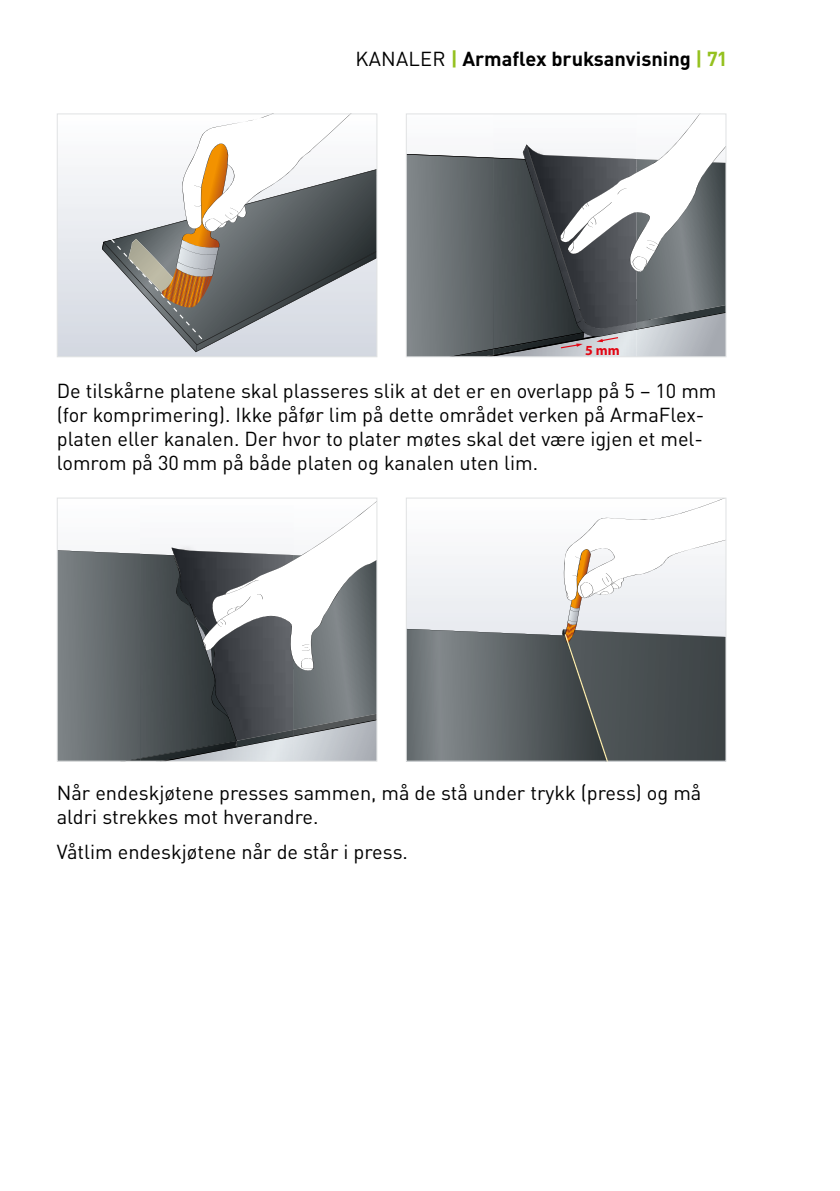
<style>
.page{position:relative;width:840px;height:1191px;background:#fff}
.page>*{position:absolute;margin:0;border:0;box-sizing:border-box;transform-origin:0 0}
.t1{font:20px/24px "DIN Pro";color:#000}
.t2{font:700 20px "DIN Pro";color:#000}
.t3{font:700 14px "Myriad";color:#e30613}
.s1{font-weight:400}
.s2{color:#95c11f}
</style>
<div class="page">
<svg style="left:59px;top:167px;width:316px;height:188px;fill:#e2e5ec"></svg>
<svg style="left:102px;top:115px;width:273px;height:237px"></svg>
<div style="left:57px;top:113px;width:320px;height:244px;border:1px solid #e0e2e3"></div>
<svg style="left:407px;top:115px;width:317px;height:240px"></svg>
<div style="left:405px;top:113px;width:321px;height:244px;border:1px solid #e0e2e3"></div>
<svg style="left:59px;top:502px;width:316px;height:257px"></svg>
<div style="left:57px;top:497px;width:320px;height:264px;border:1px solid #e0e2e3"></div>
<svg style="left:407px;top:499px;width:317px;height:260px"></svg>
<div style="left:405px;top:497px;width:321px;height:264px;border:1px solid #e0e2e3"></div>
<p class="t1" style="left:355px;top:45px;width:27px">Kanal</p>
<p class="t2" style="left:420px;top:42px;width:307px"><span class="s1">er</span> <span class="s2">|</span> Armaflex bruksanvisning <span class="s2">| 71</span></p>
<p class="t3" style="left:585px;top:343px;width:36px">5 mm</p>
<p class="t1" style="left:57px;top:377px;width:661px">De tilskårne platene skal plasseres slik at det er en overlapp på 5 – 10 mm (for komprimering). Ikke påfør lim på dette området verken på ArmaFlex&shy;platen eller kanalen. Der hvor to plater møtes skal det være igjen et mel&shy;lomrom på 30 mm på både platen og kanalen uten lim.</p>
<p class="t1" style="left:57px;top:778px;width:646px">Når endeskjøtene presses sammen, må de stå under trykk (press) og må aldri strekkes mot hverandre.</p>
<p class="t1" style="left:57px;top:838px;width:352px">Våtlim endeskjøtene når de står i press.</p>
</div>
